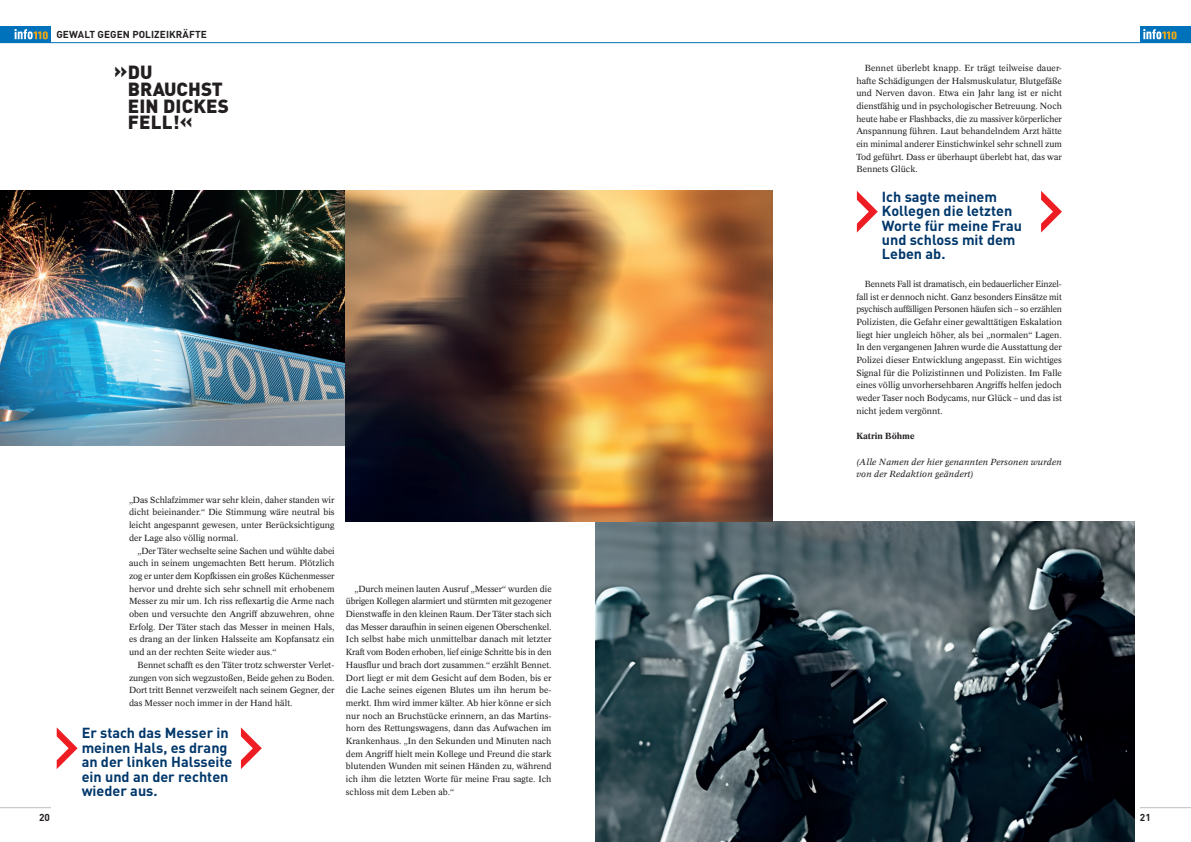
<style>
.page{position:relative;width:1191px;height:842px;background:#fff}
.page>*{position:absolute;margin:0;border:0;box-sizing:border-box;transform-origin:0 0}
._8_7_DIN_Text{font:900 18.8px/16.8px "DIN Pro";letter-spacing:.01em;color:#231f20}
._8_7_DIN_Text-2{font:700 14.4px/14.4px "DIN Pro";color:#00376b}
._43_Pagina_linksbünd{font:700 10px "DIN Pro";letter-spacing:.01em;color:#231f20}
._8_7_C_reg_block_Ein{font:8.7px/12.7px "Concorde CV";color:#231f20;text-align:justify}
._8_7_C_reg_block_Ein-2{font:italic 8.7px/12.7px "Concorde CV";color:#231f20}
._8_7_C_reg_block_Ein-3{font:700 8.7px "Concorde CV";color:#231f20}
.s1{font-size:20px}
</style>
<div class="page">
<div style="left:0;top:27px;width:51px;height:16px;background:#0072bc"></div>
<svg style="left:15px;top:29px;width:33px;height:10px"></svg>
<hr style="left:0;top:42px;width:1191px;height:1px;background:#0072bc">
<div style="left:1140px;top:27px;width:51px;height:16px;background:#0072bc"></div>
<svg style="left:1143px;top:29px;width:33px;height:10px"></svg>
<hr style="left:0;top:807px;width:51px;height:1px;background:#bcbdc0">
<hr style="left:1140px;top:807px;width:51px;height:1px;background:#bcbdc0">
<img style="left:595px;top:522px;width:539px;height:320px">
<img style="left:0;top:191px;width:346px;height:254px">
<svg style="left:57px;top:728px;width:21px;height:41px"></svg>
<svg style="left:241px;top:727px;width:21px;height:42px"></svg>
<svg style="left:857px;top:191px;width:20px;height:42px"></svg>
<svg style="left:1041px;top:191px;width:21px;height:42px"></svg>
<img style="left:346px;top:191px;width:426px;height:331px">
<p class="_43_Pagina_linksbünd" style="left:56px;top:28px;width:152px">GEWALT GEGEN POLIZEIKRÄFTE</p>
<p class="_8_7_DIN_Text" style="left:114px;top:63px;width:40px"><span class="s1">»</span>DU</p>
<p class="_8_7_DIN_Text" style="left:128px;top:80px;width:103px">BRAUCHST<br>EIN DICKES<br>FELL!«</p>
<p class="_8_7_C_reg_block_Ein" style="left:129px;top:493px;width:207px">„Das Schlafzimmer war sehr klein, daher standen wir dicht beieinander.“ Die Stimmung wäre neutral bis leicht angespannt gewesen, unter Berücksichtigung der Lage also völlig normal.</p>
<p class="_8_7_C_reg_block_Ein" style="left:129px;top:544px;width:207px;text-indent:9px">„Der Täter wechselte seine Sachen und wühlte dabei auch in seinem ungemachten Bett herum. Plötzlich zog er unter dem Kopfkissen ein großes Küchenmesser hervor und drehte sich sehr schnell mit erhobenem Messer zu mir um. Ich riss reflexartig die Arme nach oben und versuchte den Angriff abzuwehren, ohne Erfolg. Der Täter stach das Messer in meinen Hals, es drang an der linken Halsseite am Kopfansatz ein und an der rechten Seite wieder aus.“</p>
<p class="_8_7_C_reg_block_Ein" style="left:129px;top:658px;width:207px;text-indent:9px">Bennet schafft es den Täter trotz schwerster Verlet&shy;zungen von sich wegzustoßen, Beide gehen zu Boden.<br>Dort tritt Bennet verzweifelt nach seinem Gegner, der das Messer noch immer in der Hand hält.</p>
<p class="_8_7_DIN_Text-2" style="left:82px;top:725px;width:152px">Er stach das Messer in meinen Hals, es drang an der linken Halsseite ein und an der rechten wieder aus.</p>
<p class="_8_7_C_reg_block_Ein" style="left:346px;top:582px;width:207px;text-indent:9px">„Durch meinen lauten Ausruf „Messer“ wurden die übrigen Kollegen alarmiert und stürmten mit gezogener Dienstwaffe in den kleinen Raum. Der Täter stach sich das Messer daraufhin in seinen eigenen Oberschenkel.<br>Ich selbst habe mich unmittelbar danach mit letzter Kraft vom Boden erhoben, lief einige Schritte bis in den Hausflur und brach dort zusammen.“ erzählt Bennet.<br>Dort liegt er mit dem Gesicht auf dem Boden, bis er die Lache seines eigenen Blutes um ihn herum be&shy;merkt. Ihm wird immer kälter. Ab hier könne er sich nur noch an Bruchstücke erinnern, an das Martins&shy;horn des Rettungswagens, dann das Aufwachen im Krankenhaus. „In den Sekunden und Minuten nach dem Angriff hielt mein Kollege und Freund die stark blutenden Wunden mit seinen Händen zu, während ich ihm die letzten Worte für meine Frau sagte. Ich schloss mit dem Leben ab.“</p>
<p class="_8_7_C_reg_block_Ein" style="left:856px;top:61px;width:207px;text-indent:9px">Bennet überlebt knapp. Er trägt teilweise dauer&shy;hafte Schädigungen der Halsmuskulatur, Blutgefäße und Nerven davon. Etwa ein Jahr lang ist er nicht dienstfähig und in psychologischer Betreuung. Noch heute habe er Flashbacks, die zu massiver körperlicher Anspannung führen. Laut behandelndem Arzt hätte ein minimal anderer Einstichwinkel sehr schnell zum Tod geführt. Dass er überhaupt überlebt hat, das war Bennets Glück.</p>
<p class="_8_7_DIN_Text-2" style="left:882px;top:189px;width:117px">Ich sagte meinem</p>
<p class="_8_7_DIN_Text-2" style="left:882px;top:203px;width:142px">Kollegen die letzten<br>Worte für meine Frau und schloss mit dem<br>Leben ab.</p>
<p class="_8_7_C_reg_block_Ein" style="left:856px;top:277px;width:207px;text-indent:9px">Bennets Fall ist dramatisch, ein bedauerlicher Einzel&shy;fall ist er dennoch nicht. Ganz besonders Einsätze mit psychisch auffälligen Personen häufen sich – so erzählen Polizisten, die Gefahr einer gewalttätigen Eskalation liegt hier ungleich höher, als bei „normalen“ Lagen.<br>In den vergangenen Jahren wurde die Ausstattung der Polizei dieser Entwicklung angepasst. Ein wichtiges Signal für die Polizistinnen und Polizisten. Im Falle eines völlig unvorhersehbaren Angriffs helfen jedoch weder Taser noch Bodycams, nur Glück – und das ist nicht jedem vergönnt.</p>
<p class="_8_7_C_reg_block_Ein-3" style="left:856px;top:431px;width:60px">Katrin Böhme</p>
<p class="_8_7_C_reg_block_Ein-2" style="left:856px;top:455px;width:207px">(Alle Namen der hier genannten Personen wurden von der Redaktion geändert)</p>
<p class="_43_Pagina_linksbünd" style="left:39px;top:810px;width:12px">20</p>
<p class="_43_Pagina_linksbünd" style="left:1140px;top:810px;width:12px">21</p>
</div>
